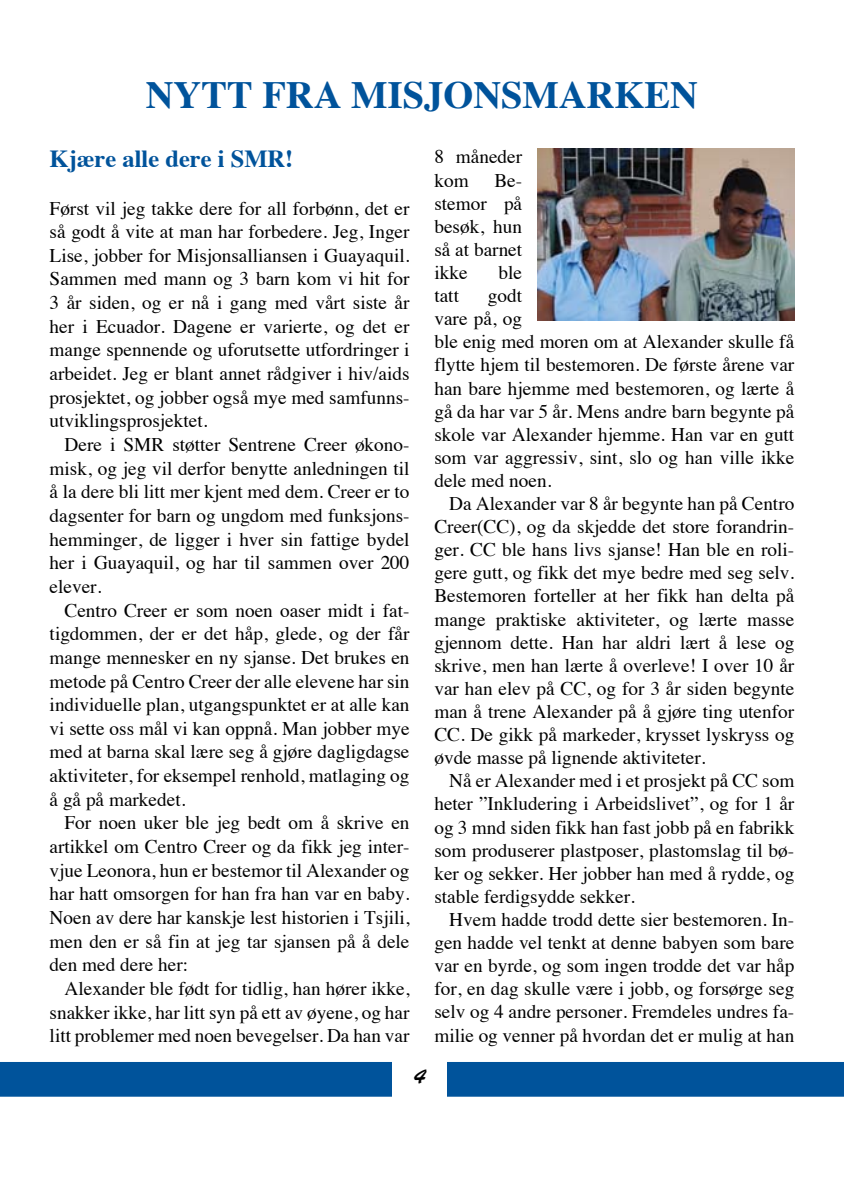
<style>
.page{position:relative;width:844px;height:1191px;background:#fff}
.page>*{position:absolute;margin:0;border:0;box-sizing:border-box;transform-origin:0 0}
.t1{font:700 38.5px "Times";color:#00539b}
.t2{font:700 24.5px "Times";color:#00539b}
.t3{font:21px "Brush Script Std";color:#000}
.t4{font:19.25px/23.1px "Times";color:#000;text-align:justify}
</style>
<div class="page">
<div style="left:0;top:1062px;width:843px;height:34px;background:#00539b"></div>
<div style="left:392px;top:1042px;width:54px;height:67px;background:#fff"></div>
<img style="left:537px;top:149px;width:257px;height:171px">
<h1 class="t1" style="left:146px;top:58px;width:282px">NYTT FRA MISJONS</h1>
<h1 class="t1" style="left:522px;top:58px;width:149px">MARKEN</h1>
<p class="t2" style="left:50px;top:135px;width:245px">Kjære alle dere i SMR!</p>
<p class="t4" style="left:50px;top:195px;width:361px;line-height:23.6px">Først vil jeg takke dere for all forbønn, det er så godt å vite at man har forbedere. Jeg, Inger Lise, jobber for Misjonsalliansen i Guayaquil.<br>Sammen med mann og 3 barn kom vi hit for 3 år siden, og er nå i gang med vårt siste år her i Ecuador. Dagene er varierte, og det er mange spennende og uforutsette utfordringer i arbeidet. Jeg er blant annet rådgiver i hiv/aids prosjektet, og jobber også mye med samfunns&shy;utviklingsprosjektet.</p>
<p class="t4" style="left:50px;top:431px;width:361px;line-height:23.6px;text-indent:15px">Dere i SMR støtter Sentrene Creer økono&shy;misk, og jeg vil derfor benytte anledningen til å la dere bli litt mer kjent med dem. Creer er to dagsenter for barn og ungdom med funksjons&shy;hemminger, de ligger i hver sin fattige bydel her i Guayaquil, og har til sammen over 200 elever.</p>
<p class="t4" style="left:50px;top:596px;width:361px;line-height:23.6px;text-indent:15px">Centro Creer er som noen oaser midt i fat&shy;tigdommen, der er det håp, glede, og der får mange mennesker en ny sjanse. Det brukes en metode på Centro Creer der alle elevene har sin individuelle plan, utgangspunktet er at alle kan vi sette oss mål vi kan oppnå. Man jobber mye med at barna skal lære seg å gjøre dagligdagse aktiviteter, for eksempel renhold, matlaging og å gå på markedet.</p>
<p class="t4" style="left:50px;top:809px;width:361px;line-height:23.6px;text-indent:15px">For noen uker ble jeg bedt om å skrive en artikkel om Centro Creer og da fikk jeg inter&shy;vjue Leonora, hun er bestemor til Alexander og har hatt omsorgen for han fra han var en baby.<br>Noen av dere har kanskje lest historien i Tsjili, men den er så fin at jeg tar sjansen på å dele den med dere her:</p>
<p class="t4" style="left:50px;top:975px;width:361px;line-height:23.6px;text-indent:15px">Alexander ble født for tidlig, han hører ikke, snakker ikke, har litt syn på ett av øyene, og har litt problemer med noen bevegelser. Da han var</p>
<p class="t4" style="left:434px;top:144px;width:89px">8 måneder kom</p>
<p class="t4" style="left:434px;top:167px;width:89px;text-indent:60px">Be&shy;stemor på besøk, hun så at barnet ikke</p>
<p class="t4" style="left:498px;top:259px;width:25px">ble</p>
<p class="t4" style="left:434px;top:282px;width:361px;text-align:left;text-indent:53px">godt<br>vare på, og<br>ble enig med moren om at Alexander skulle få flytte hjem til bestemoren. De første årene var han bare hjemme med bestemoren, og lærte å gå da har var 5 år. Mens andre barn begynte på skole var Alexander hjemme. Han var en gutt som var aggressiv, sint, slo og han ville ikke dele med noen.</p>
<p class="t4" style="left:434px;top:490px;width:361px;text-indent:15px">Da Alexander var 8 år begynte han på Centro Creer(CC), og da skjedde det store forandrin&shy;ger. CC ble hans livs sjanse! Han ble en roli&shy;gere gutt, og fikk det mye bedre med seg selv.<br>Bestemoren forteller at her fikk han delta på mange praktiske aktiviteter, og lærte masse gjennom dette. Han har aldri lært å lese og skrive, men han lærte å overleve! I over 10 år var han elev på CC, og for 3 år siden begynte man å trene Alexander på å gjøre ting utenfor CC. De gikk på markeder, krysset lyskryss og øvde masse på lignende aktiviteter.</p>
<p class="t4" style="left:434px;top:767px;width:361px;text-indent:15px">Nå er Alexander med i et prosjekt på CC som heter ”Inkludering i Arbeidslivet”, og for 1 år og 3 mnd siden fikk han fast jobb på en fabrikk som produserer plastposer, plastomslag til bø&shy;ker og sekker. Her jobber han med å rydde, og stable ferdigsydde sekker.</p>
<p class="t4" style="left:434px;top:906px;width:361px;text-indent:15px">Hvem hadde trodd dette sier bestemoren. In&shy;gen hadde vel tenkt at denne babyen som bare var en byrde, og som ingen trodde det var håp for, en dag skulle være i jobb, og forsørge seg selv og 4 andre personer. Fremdeles undres fa&shy;milie og venner på hvordan det er mulig at han</p>
<p class="t4" style="left:434px;top:282px;width:26px">tatt</p>
<p class="t3" style="left:413px;top:1064px;width:13px">4</p>
</div>
